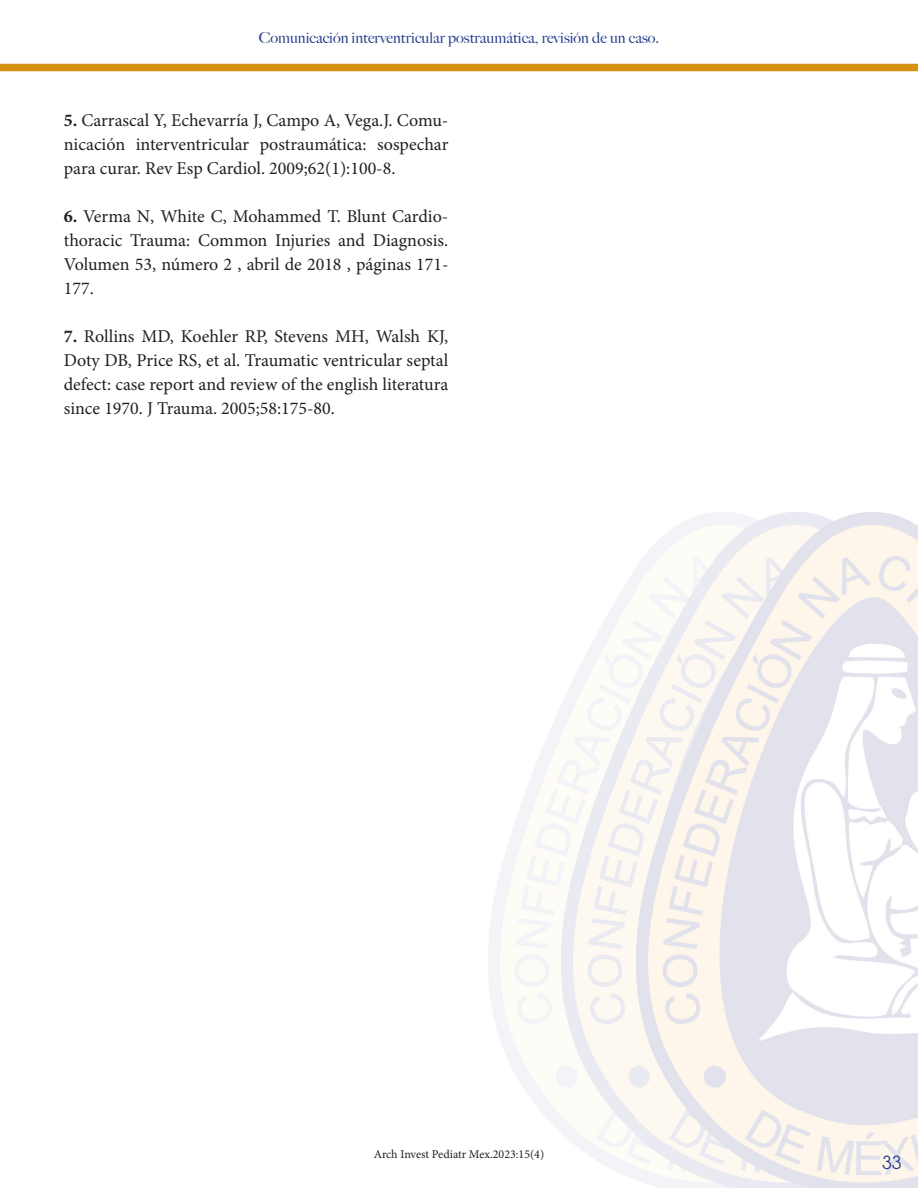
<style>
.page{position:relative;width:918px;height:1188px;background:#fff}
.page>*{position:absolute;margin:0;border:0;box-sizing:border-box;transform-origin:0 0}
.t1{font:18px/24px "Minion Pro";color:#231f20;text-align:justify}
.t2{font:18px "Te X Gyre Adventor";color:#253f8e}
.t3{font:500 15px "Big Caslon";color:#253f8e}
.t4{font:12px "Minion Pro";color:#231f20}
.s1{font-weight:700}
</style>
<div class="page">
<svg style="left:629px;top:565px;width:8px;height:616px"></svg>
<img style="left:637px;top:512px;width:281px;height:676px">
<div style="left:0;top:64px;width:918px;height:7px;background:#d59211"></div>
<p class="t3" style="left:259px;top:26px;width:402px">Comunicación interventricular postraumática, revisión de un caso.</p>
<p class="t1" style="left:64px;top:108px;width:386px"><span class="s1">5.</span> Carrascal Y, Echevarría J, Campo A, Vega.J. Comu&shy;nicación interventricular postraumática: sospechar para curar. Rev Esp Cardiol. 2009;62(1):100-8.</p>
<p class="t1" style="left:64px;top:204px;width:386px"><span class="s1">6.</span> Verma N, White C, Mohammed T. Blunt Cardio&shy;thoracic Trauma: Common Injuries and Diagnosis.<br>Volumen 53, número 2 , abril de 2018 , páginas 171- 177.</p>
<p class="t1" style="left:64px;top:324px;width:386px"><span class="s1">7.</span> Rollins MD, Koehler RP, Stevens MH, Walsh KJ, Doty DB, Price RS, et al. Traumatic ventricular septal defect: case report and review of the english literatura since 1970. J Trauma. 2005;58:175-80.</p>
<p class="t4" style="left:374px;top:1146px;width:172px">Arch Invest Pediatr Mex.2023:15(4)</p>
<p class="t2" style="left:882px;top:1149px;width:21px">33</p>
</div>
